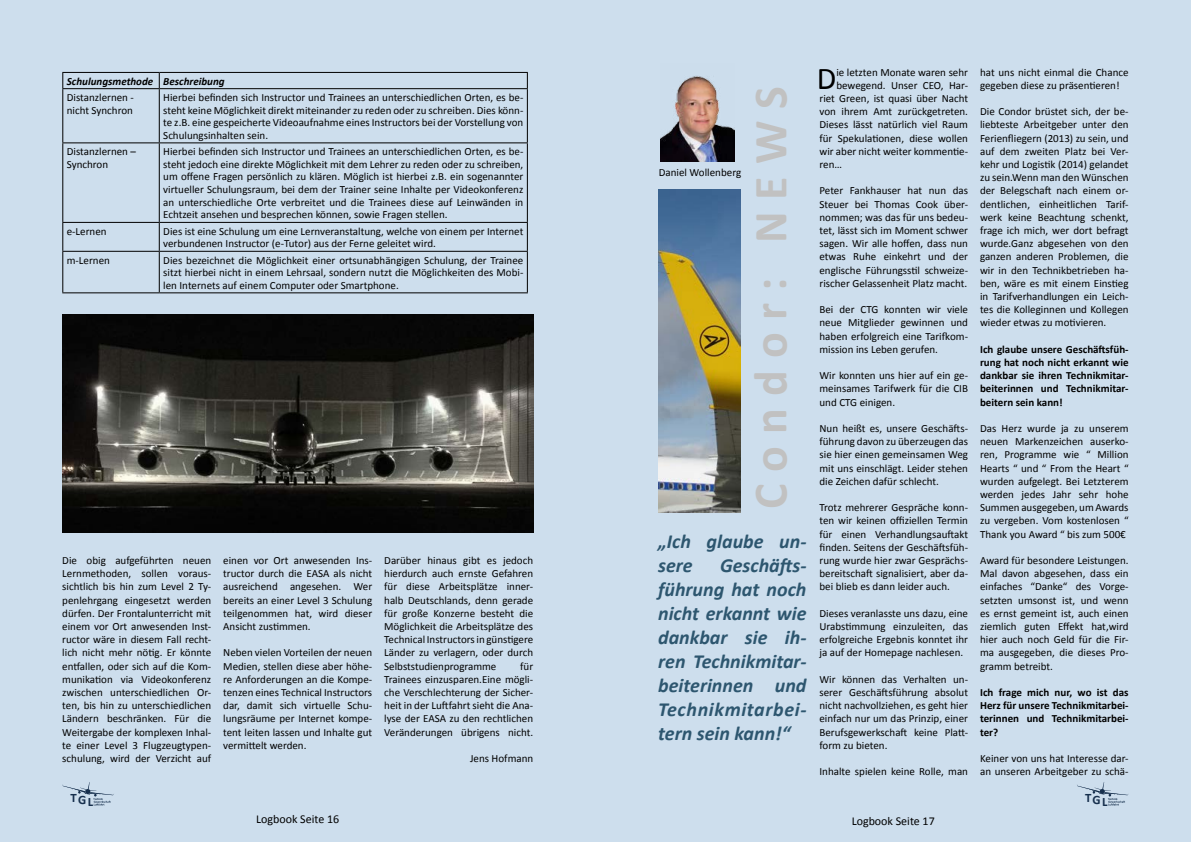
<style>
.page{position:relative;width:1191px;height:842px;background:#cddeed}
.page>*{position:absolute;margin:0;border:0;box-sizing:border-box;transform-origin:0 0}
.t1{font:700 48px "Calibri";letter-spacing:.25em;color:#c1c1c1}
.t2{font:31.8px "Calibri";color:#000}
.t3{font:italic 700 20px/24px "Calibri";color:#2d566f}
.t4{font:700 12.8px "Calibri";color:#162f4d}
.t5{font:12px "Calibri";color:#000}
.t6{font:11px/13.2px "Calibri";color:#000;text-align:justify}
.t7{font:700 11px/13.2px "Calibri";color:#000;text-align:justify}
.t8{font:italic 700 11px "Calibri";color:#000}
.t9{font:700 3px "Calibri";color:#162f4d}
</style>
<div class="page">
<svg style="left:62px;top:782px;width:52px;height:23px"></svg>
<svg style="left:1076px;top:782px;width:52px;height:23px"></svg>
<img style="left:661px;top:64px;width:73px;height:98px">
<img style="left:658px;top:190px;width:83px;height:322px">
<hr style="left:62px;top:72px;width:97px;height:1px;background:#000">
<svg style="left:62px;top:73px;width:1px;height:15px"></svg>
<hr style="left:159px;top:72px;width:369px;height:1px;background:#000">
<svg style="left:159px;top:73px;width:1px;height:15px"></svg>
<svg style="left:527px;top:73px;width:1px;height:15px"></svg>
<hr style="left:62px;top:88px;width:97px;height:1px;background:#000">
<hr style="left:62px;top:89px;width:1px;height:53px;background:#000">
<hr style="left:159px;top:88px;width:369px;height:1px;background:#000">
<hr style="left:159px;top:89px;width:1px;height:53px;background:#000">
<hr style="left:527px;top:89px;width:1px;height:53px;background:#000">
<hr style="left:62px;top:142px;width:97px;height:1px;background:#000">
<hr style="left:62px;top:143px;width:1px;height:79px;background:#000">
<hr style="left:159px;top:142px;width:369px;height:1px;background:#000">
<hr style="left:159px;top:143px;width:1px;height:79px;background:#000">
<hr style="left:527px;top:143px;width:1px;height:79px;background:#000">
<hr style="left:62px;top:222px;width:97px;height:1px;background:#000">
<svg style="left:62px;top:223px;width:1px;height:28px"></svg>
<hr style="left:159px;top:222px;width:369px;height:1px;background:#000">
<svg style="left:159px;top:223px;width:1px;height:28px"></svg>
<svg style="left:527px;top:223px;width:1px;height:28px"></svg>
<hr style="left:62px;top:251px;width:97px;height:1px;background:#000">
<hr style="left:62px;top:252px;width:1px;height:40px;background:#000">
<hr style="left:159px;top:251px;width:369px;height:1px;background:#000">
<hr style="left:159px;top:252px;width:1px;height:40px;background:#000">
<hr style="left:527px;top:252px;width:1px;height:40px;background:#000">
<hr style="left:62px;top:292px;width:97px;height:1px;background:#000">
<hr style="left:159px;top:292px;width:369px;height:1px;background:#000">
<img style="left:62px;top:315px;width:471px;height:218px">
<p class="t8" style="left:67px;top:74px;width:159px">Schulungsmethode Beschreibung</p>
<p class="t6" style="left:67px;top:91px;width:69px;line-height:12.6px">Distanzlernen - nicht Synchron</p>
<p class="t6" style="left:163px;top:91px;width:361px;line-height:12.7px">Hierbei befinden sich Instructor und Trainees an unterschiedlichen Orten, es be&shy;steht keine Möglichkeit direkt miteinander zu reden oder zu schreiben. Dies könn&shy;te z.B. eine gespeicherte Videoaufnahme eines Instructors bei der Vorstellung von Schulungsinhalten sein.</p>
<p class="t6" style="left:67px;top:145px;width:71px;line-height:12.7px">Distanzlernen –<br>Synchron</p>
<p class="t6" style="left:163px;top:145px;width:361px;line-height:12.6px">Hierbei befinden sich Instructor und Trainees an unterschiedlichen Orten, es be&shy;steht jedoch eine direkte Möglichkeit mit dem Lehrer zu reden oder zu schreiben, um offene Fragen persönlich zu klären. Möglich ist hierbei z.B. ein sogenannter virtueller Schulungsraum, bei dem der Trainer seine Inhalte per Videokonferenz an unterschiedliche Orte verbreitet und die Trainees diese auf Leinwänden in Echtzeit ansehen und besprechen können, sowie Fragen stellen.</p>
<p class="t6" style="left:67px;top:224px;width:41px">e-Lernen</p>
<p class="t6" style="left:163px;top:225px;width:361px;line-height:12.7px">Dies ist eine Schulung um eine Lernveranstaltung, welche von einem per Internet verbundenen Instructor (e-Tutor) aus der Ferne geleitet wird.</p>
<p class="t6" style="left:67px;top:253px;width:45px">m-Lernen</p>
<p class="t6" style="left:163px;top:254px;width:361px;line-height:12.6px">Dies bezeichnet die Möglichkeit einer ortsunabhängigen Schulung, der Trainee sitzt hierbei nicht in einem Lehrsaal, sondern nutzt die Möglichkeiten des Mobi&shy;len Internets auf einem Computer oder Smartphone.</p>
<p class="t6" style="left:62px;top:554px;width:150px">Die obig aufgeführten neuen Lernmethoden, sollen voraus&shy;sichtlich bis hin zum Level 2 Ty&shy;penlehrgang eingesetzt werden dürfen. Der Frontalunterricht mit einem vor Ort anwesenden Inst&shy;ructor wäre in diesem Fall recht&shy;lich nicht mehr nötig. Er könnte entfallen, oder sich auf die Kom&shy;munikation via Videokonferenz zwischen unterschiedlichen Or&shy;ten, bis hin zu unterschiedlichen Ländern beschränken. Für die Weitergabe der komplexen Inhal&shy;te einer Level 3 Flugzeugtypen&shy;schulung, wird der Verzicht auf</p>
<p class="t6" style="left:223px;top:554px;width:150px">einen vor Ort anwesenden Ins&shy;tructor durch die EASA als nicht ausreichend angesehen. Wer bereits an einer Level 3 Schulung teilgenommen hat, wird dieser Ansicht zustimmen.</p>
<p class="t6" style="left:223px;top:646px;width:150px">Neben vielen Vorteilen der neuen Medien, stellen diese aber höhe&shy;re Anforderungen an die Kompe&shy;tenzen eines Technical Instructors dar, damit sich virtuelle Schu&shy;lungsräume per Internet kompe&shy;tent leiten lassen und Inhalte gut vermittelt werden.</p>
<p class="t6" style="left:384px;top:554px;width:150px">Darüber hinaus gibt es jedoch hierdurch auch ernste Gefahren für diese Arbeitsplätze inner&shy;halb Deutschlands, denn gerade für große Konzerne besteht die Möglichkeit die Arbeitsplätze des Technical Instructors in günstigere Länder zu verlagern, oder durch Selbststudienprogramme</p>
<p class="t6" style="left:384px;top:659px;width:150px;text-indent:136px">für Trainees einzusparen.Eine mögli&shy;che Verschlechterung der Sicher&shy;heit in der Luftfahrt sieht die Ana&shy;lyse der EASA zu den rechtlichen Veränderungen übrigens nicht.</p>
<p class="t6" style="left:470px;top:752px;width:65px">Jens Hofmann</p>
<p class="t6" style="left:659px;top:166px;width:84px">Daniel Wollenberg</p>
<h1 class="t1" style="left:739px;top:509px;width:424px;rotate:-90deg">Condor: NEWS</h1>
<h3 class="t3" style="left:658px;top:529px;width:150px">„Ich glaube un&shy;sere</h3>
<h3 class="t3" style="left:658px;top:553px;width:150px;text-align:justify;text-indent:62px">Geschäfts&shy;führung hat noch nicht erkannt wie dankbar sie ih&shy;ren Technikmitar&shy;beiterinnen und Technikmitarbei&shy;tern sein kann!“</h3>
<h2 class="t2" style="left:817px;top:58px;width:21px">D</h2>
<p class="t6" style="left:836px;top:65px;width:133px">ie letzten Monate waren sehr</p>
<p class="t6" style="left:836px;top:79px;width:133px">bewegend. Unser CEO, Har-</p>
<p class="t6" style="left:819px;top:92px;width:150px">riet Green, ist quasi über Nacht</p>
<p class="t6" style="left:819px;top:105px;width:150px">von ihrem Amt zurückgetreten.</p>
<p class="t6" style="left:819px;top:118px;width:150px">Dieses lässt natürlich viel Raum</p>
<p class="t6" style="left:819px;top:131px;width:150px">für Spekulationen, diese wollen</p>
<p class="t6" style="left:819px;top:145px;width:150px">wir aber nicht weiter kommentie-</p>
<p class="t6" style="left:819px;top:158px;width:24px">ren…</p>
<p class="t6" style="left:819px;top:184px;width:150px">Peter Fankhauser hat nun das Steuer bei Thomas Cook über&shy;nommen; was das für uns bedeu&shy;tet, lässt sich im Moment schwer sagen. Wir alle hoffen, dass nun etwas Ruhe einkehrt und der englische Führungsstil schweize&shy;rischer Gelassenheit Platz macht.</p>
<p class="t6" style="left:819px;top:303px;width:150px">Bei der CTG konnten wir viele neue Mitglieder gewinnen und haben erfolgreich eine Tarifkom&shy;mission ins Leben gerufen.</p>
<p class="t6" style="left:819px;top:369px;width:150px">Wir konnten uns hier auf ein ge&shy;meinsames Tarifwerk für die CIB und CTG einigen.</p>
<p class="t6" style="left:819px;top:422px;width:150px">Nun heißt es, unsere Geschäfts&shy;führung davon zu überzeugen das sie hier einen gemeinsamen Weg mit uns einschlägt. Leider stehen die Zeichen dafür schlecht.</p>
<p class="t6" style="left:819px;top:501px;width:150px">Trotz mehrerer Gespräche konn&shy;ten wir keinen offiziellen Termin für einen Verhandlungsauftakt finden. Seitens der Geschäftsfüh&shy;rung wurde hier zwar Gesprächs&shy;bereitschaft signalisiert, aber da&shy;bei blieb es dann leider auch.</p>
<p class="t6" style="left:819px;top:607px;width:150px">Dieses veranlasste uns dazu, eine Urabstimmung einzuleiten, das erfolgreiche Ergebnis konntet ihr ja auf der Homepage nachlesen.</p>
<p class="t6" style="left:819px;top:673px;width:150px">Wir können das Verhalten un&shy;serer Geschäftsführung absolut nicht nachvollziehen, es geht hier einfach nur um das Prinzip, einer Berufsgewerkschaft keine Platt&shy;form zu bieten.</p>
<p class="t6" style="left:819px;top:765px;width:150px">Inhalte spielen keine Rolle, man</p>
<p class="t6" style="left:980px;top:65px;width:150px">hat uns nicht einmal die Chance gegeben diese zu präsentieren!</p>
<p class="t6" style="left:980px;top:105px;width:150px">Die Condor brüstet sich, der be&shy;liebteste Arbeitgeber unter den Ferienfliegern (2013) zu sein, und auf dem zweiten Platz bei Ver&shy;kehr und Logistik (2014) gelandet zu sein.Wenn man den Wünschen der Belegschaft nach einem or&shy;dentlichen, einheitlichen Tarif&shy;werk keine Beachtung schenkt, frage ich mich, wer dort befragt wurde.Ganz abgesehen von den ganzen anderen Problemen, die wir in den Technikbetrieben ha&shy;ben, wäre es mit einem Einstieg in Tarifverhandlungen ein Leich&shy;tes die Kolleginnen und Kollegen wieder etwas zu motivieren.</p>
<p class="t7" style="left:980px;top:343px;width:150px">Ich glaube unsere Geschäftsfüh&shy;rung hat noch nicht erkannt wie dankbar sie ihren Technikmitar&shy;beiterinnen und Technikmitar&shy;beitern sein kann!</p>
<p class="t6" style="left:980px;top:422px;width:150px">Das Herz wurde ja zu unserem neuen Markenzeichen auserko&shy;ren, Programme wie “ Million Hearts “ und “ From the Heart “ wurden aufgelegt. Bei Letzterem werden jedes Jahr sehr hohe Summen ausgegeben, um Awards zu vergeben. Vom kostenlosen “ Thank you Award “ bis zum 500€</p>
<p class="t6" style="left:980px;top:554px;width:150px">Award für besondere Leistungen.<br>Mal davon abgesehen, dass ein einfaches “Danke“ des Vorge&shy;setzten umsonst ist, und wenn es ernst gemeint ist, auch einen ziemlich guten Effekt hat,wird hier auch noch Geld für die Fir&shy;ma ausgegeben, die dieses Pro&shy;gramm betreibt.</p>
<p class="t7" style="left:980px;top:686px;width:150px">Ich frage mich nur, wo ist das Herz für unsere Technikmitarbei&shy;terinnen und Technikmitarbei&shy;ter?</p>
<p class="t6" style="left:980px;top:752px;width:150px">Keiner von uns hat Interesse dar&shy;an unseren Arbeitgeber zu schä-</p>
<p class="t4" style="left:71px;top:790px;width:8px">T</p>
<p class="t9" style="left:94px;top:797px;width:11px">Technik</p>
<p class="t4" style="left:1092px;top:792px;width:17px">GL</p>
<p class="t4" style="left:1085px;top:790px;width:8px">T</p>
<p class="t9" style="left:1108px;top:797px;width:11px">Technik</p>
<p class="t4" style="left:78px;top:792px;width:17px">GL</p>
<p class="t5" style="left:256px;top:812px;width:85px">Logbook Seite 16</p>
<p class="t5" style="left:851px;top:813px;width:85px">Logbook Seite 17</p>
</div>
